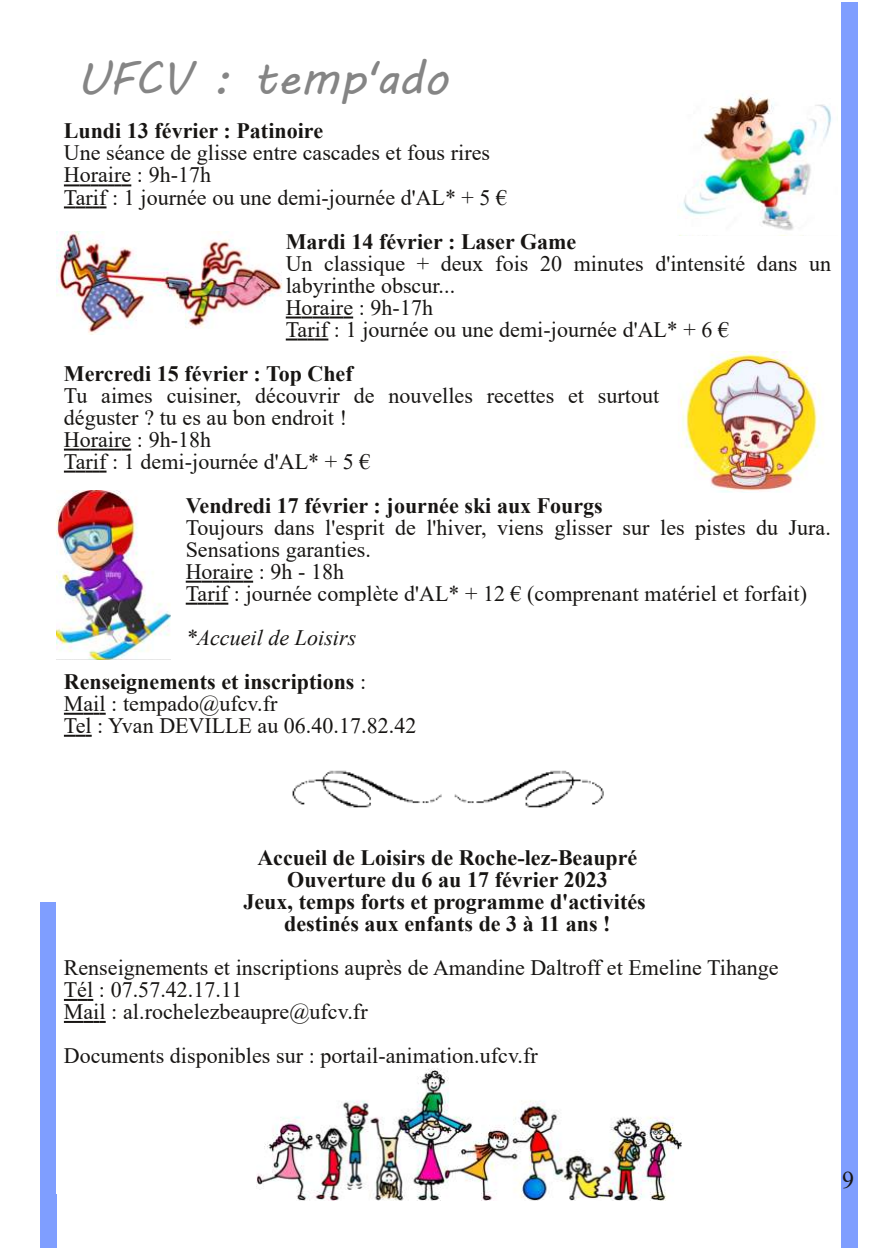
<style>
.page{position:relative;width:896px;height:1248px;background:#fff}
.page>*{position:absolute;margin:0;border:0;box-sizing:border-box;transform-origin:0 0}
.t1{font:46px "MV Boli";color:#858585}
.t2{font:24px "Times New Roman";color:#171513}
.t3{font:22px/22px "Times New Roman";color:#171513}
.t4{font:700 22px/22px "Times New Roman";color:#171513}
.s1{font-weight:400;font-style:italic}
.s2{font-weight:400}
</style>
<div class="page">
<div style="left:841px;top:2px;width:16px;height:1245px;background:#7f9eff"></div>
<div style="left:41px;top:902px;width:16px;height:345px;background:#7f9eff"></div>
<svg style="left:64px;top:184px;width:67px;height:2px"></svg>
<svg style="left:64px;top:206px;width:42px;height:2px"></svg>
<svg style="left:286px;top:316px;width:67px;height:2px"></svg>
<svg style="left:286px;top:338px;width:42px;height:2px"></svg>
<svg style="left:64px;top:448px;width:67px;height:2px"></svg>
<svg style="left:64px;top:470px;width:42px;height:2px"></svg>
<svg style="left:186px;top:580px;width:67px;height:2px"></svg>
<svg style="left:186px;top:602px;width:42px;height:2px"></svg>
<svg style="left:64px;top:712px;width:42px;height:2px"></svg>
<svg style="left:64px;top:734px;width:28px;height:2px"></svg>
<svg style="left:64px;top:998px;width:29px;height:2px"></svg>
<svg style="left:64px;top:1020px;width:42px;height:2px"></svg>
<img style="left:678px;top:94px;width:154px;height:142px">
<img style="left:57px;top:232px;width:225px;height:102px">
<img style="left:680px;top:351px;width:143px;height:142px">
<img style="left:57px;top:490px;width:113px;height:169px">
<img style="left:292px;top:770px;width:312px;height:38px">
<img style="left:257px;top:1068px;width:424px;height:132px">
<h1 class="t1" style="left:76px;top:47px;width:373px">UFCV : temp'ado</h1>
<p class="t4" style="left:64px;top:119px;width:261px">Lundi 13 février : Patinoire</p>
<p class="t3" style="left:64px;top:141px;width:445px">Une séance de glisse entre cascades et fous rires<br>Horaire : 9h-17h<br>Tarif : 1 journée ou une demi-journée d'AL* + 5 €</p>
<p class="t4" style="left:286px;top:229px;width:292px">Mardi 14 février : Laser Game</p>
<p class="t3" style="left:286px;top:251px;width:547px">Un classique + deux fois 20 minutes d'intensité dans un labyrinthe obscur...<br>Horaire : 9h-17h<br>Tarif : 1 journée ou une demi-journée d'AL* + 6 €</p>
<p class="t4" style="left:64px;top:361px;width:290px">Mercredi 15 février : Top Chef</p>
<p class="t3" style="left:64px;top:383px;width:597px">Tu aimes cuisiner, découvrir de nouvelles recettes et surtout déguster ? tu es au bon endroit !<br>Horaire : 9h-18h<br>Tarif : 1 demi-journée d'AL* + 5 €</p>
<p class="t4" style="left:186px;top:493px;width:418px">Vendredi 17 février : journée ski aux Fourgs</p>
<p class="t3" style="left:186px;top:515px;width:647px">Toujours dans l'esprit de l'hiver, viens glisser sur les pistes du Jura.<br>Sensations garanties.<br>Horaire : 9h - 18h<br>Tarif : journée complète d'AL* + 12 € (comprenant matériel et forfait)</p>
<p class="t4" style="left:64px;top:614px;width:304px;line-height:44px;text-indent:122px"><span class="s1">*Accueil de Loisirs<br></span>Renseignements et inscriptions <span class="s2">:</span></p>
<p class="t3" style="left:64px;top:691px;width:354px">Mail : tempado@ufcv.fr<br>Tel : Yvan DEVILLE au 06.40.17.82.42</p>
<p class="t4" style="left:243px;top:845px;width:404px;text-align:center">Accueil de Loisirs de Roche-lez-Beaupré Ouverture du 6 au 17 février 2023<br>Jeux, temps forts et programme d'activités destinés aux enfants de 3 à 11 ans !</p>
<p class="t3" style="left:64px;top:955px;width:716px">Renseignements et inscriptions auprès de Amandine Daltroff et Emeline Tihange<br>Tél : 07.57.42.17.11<br>Mail : al.rochelezbeaupre@ufcv.fr</p>
<p class="t3" style="left:64px;top:1043px;width:475px">Documents disponibles sur : portail-animation.ufcv.fr</p>
<p class="t2" style="left:842px;top:1162px;width:13px">9</p>
</div>
